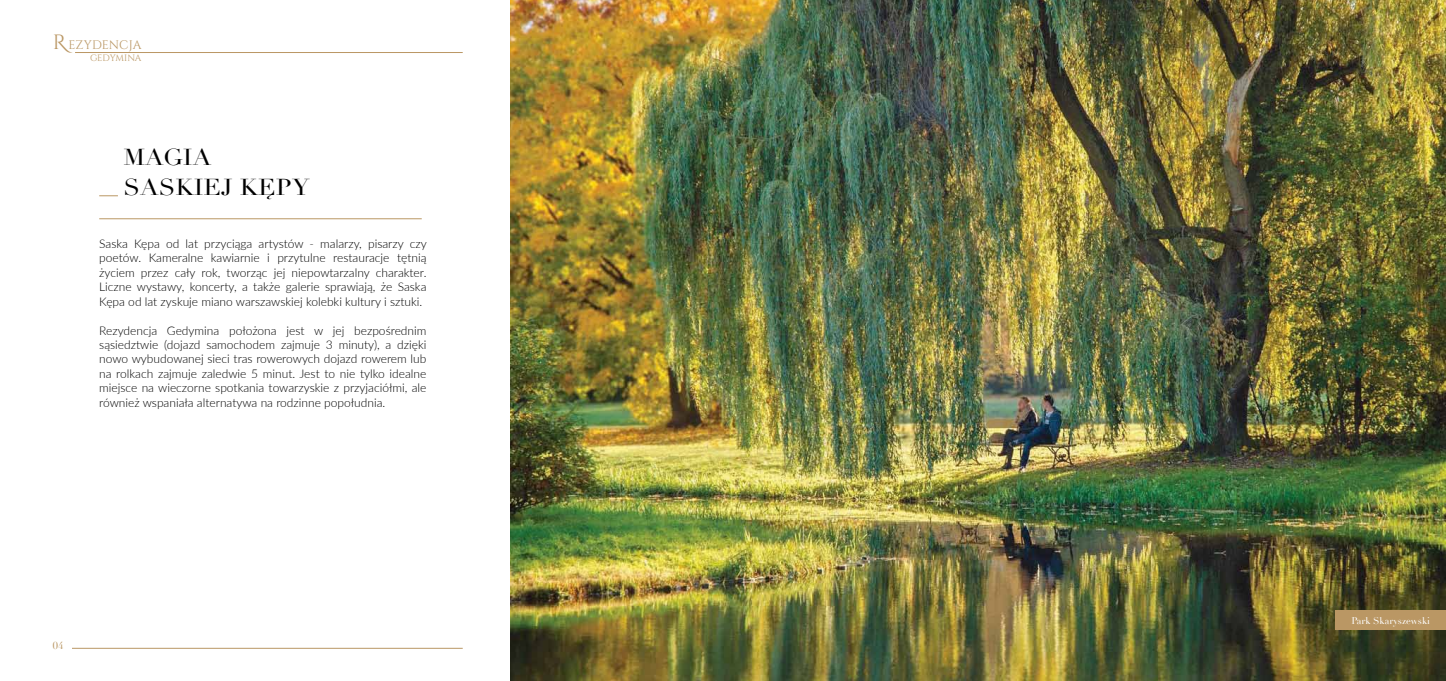
<style>
.page{position:relative;width:1446px;height:681px;background:#fff}
.page>*{position:absolute;margin:0;border:0;box-sizing:border-box;transform-origin:0 0}
.t1{font:22.5px/30px "Didot";color:#000;scale:1.11 1}
.t2{font:12.3px "Cinzel";letter-spacing:.01em;color:#ba9764}
.t3{font:300 12px/14.4px "Lato";color:#000;text-align:justify}
.t4{font:10px "Didot";color:#ba9764}
.t5{font:9.6px "Didot";color:#fff}
.t6{font:9.2px "Cinzel";letter-spacing:-.015em;color:#ba9764}
.s1{font-family:"Cinzel Decorative";font-size:20.7px}
</style>
<div class="page">
<hr style="left:99px;top:218px;width:323px;height:1px;background:#ba9764">
<svg style="left:99px;top:195px;width:19px;height:1px"></svg>
<hr style="left:53px;top:647px;width:410px;height:1px;background:#ba9764">
<hr style="left:75px;top:52px;width:388px;height:1px;background:#ba9764">
<div style="left:53px;top:631px;width:19px;height:18px;background:#fff"></div>
<img style="left:510px;top:0;width:199px;height:680px">
<img style="left:709px;top:0;width:737px;height:680px">
<div style="left:1335px;top:610px;width:111px;height:19px;background:#ba9764"></div>
<p class="t2" style="left:53px;top:38px;width:90px"><span class="s1">R</span>EZYDENCJA</p>
<p class="t6" style="left:90px;top:53px;width:53px">GEDYMINA</p>
<h1 class="t1" style="left:124px;top:143px;width:169px">MAGIA<br>SASKIEJ KĘPY</h1>
<p class="t3" style="left:99px;top:236px;width:329px">Saska Kępa od lat przyciąga artystów - malarzy, pisarzy czy poetów. Kameralne kawiarnie i przytulne restauracje tętnią życiem przez cały rok, tworząc jej niepowtarzalny charakter.<br>Liczne wystawy, koncerty, a także galerie sprawiają, że Saska Kępa od lat zyskuje miano warszawskiej kolebki kultury i sztuki.</p>
<p class="t3" style="left:99px;top:322px;width:329px">Rezydencja Gedymina położona jest w jej bezpośrednim sąsiedztwie (dojazd samochodem zajmuje 3 minuty), a dzięki nowo wybudowanej sieci tras rowerowych dojazd rowerem lub na rolkach zajmuje zaledwie 5 minut. Jest to nie tylko idealne miejsce na wieczorne spotkania towarzyskie z przyjaciółmi, ale również wspaniała alternatywa na rodzinne popołudnia.</p>
<p class="t4" style="left:53px;top:639px;width:12px">04</p>
<p class="t5" style="left:1351px;top:615px;width:80px">Park Skaryszewski</p>
</div>
